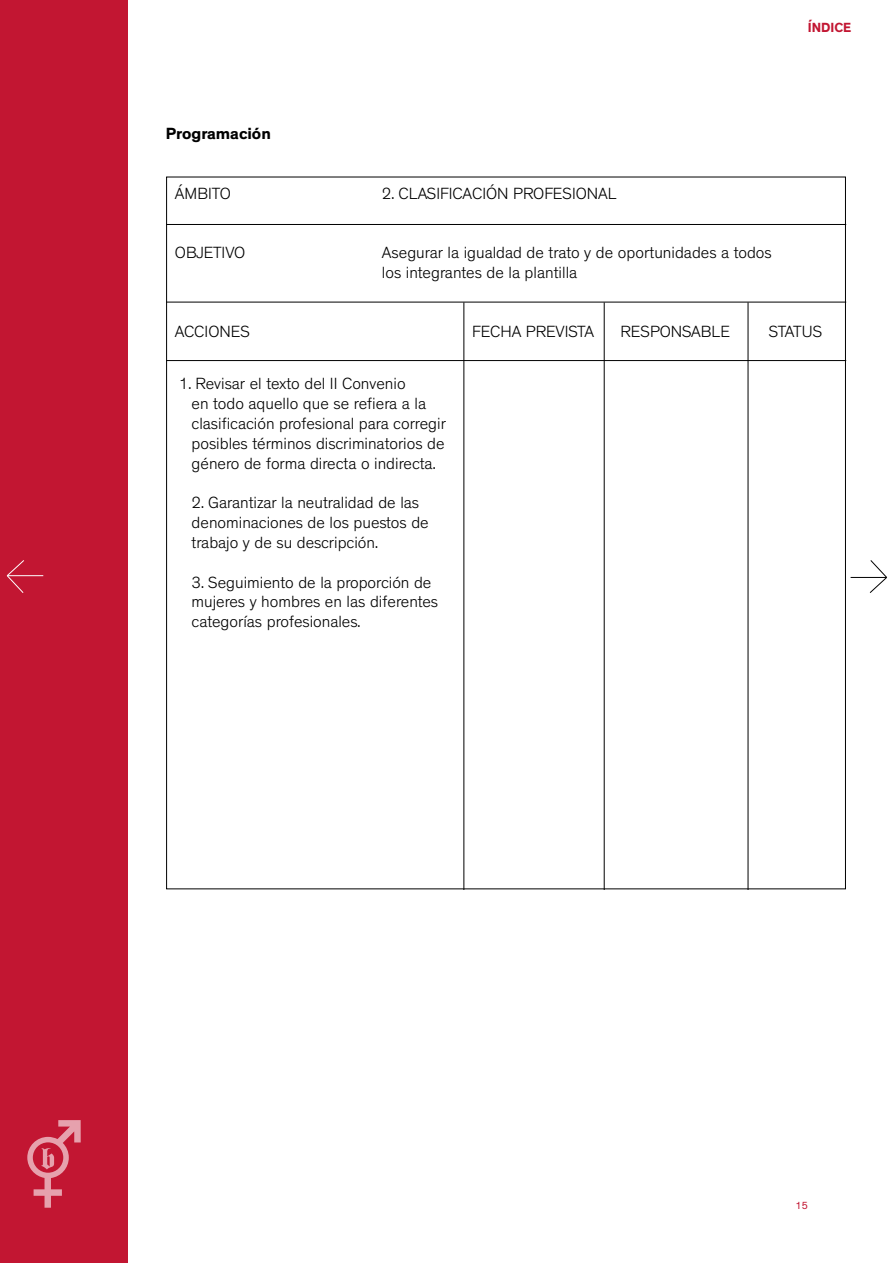
<style>
.page{position:relative;width:893px;height:1263px;background:#fff}
.page>*{position:absolute;margin:0;border:0;box-sizing:border-box;transform-origin:0 0}
.t1{font:300 16.5px/19.8px "Theinhardt";color:#000}
.t2{font:700 16.5px "Theinhardt";color:#000}
.t3{font:700 13.5px "Theinhardt";color:#c21632}
.t4{font:10.5px "Theinhardt";color:#c21632}
</style>
<div class="page">
<hr style="left:166px;top:360px;width:680px;height:1px;background:#000">
<hr style="left:166px;top:302px;width:680px;height:1px;background:#000">
<hr style="left:166px;top:224px;width:680px;height:1px;background:#000">
<hr style="left:463px;top:302px;width:1px;height:588px;background:#000">
<hr style="left:604px;top:302px;width:1px;height:588px;background:#000">
<hr style="left:748px;top:302px;width:1px;height:588px;background:#000">
<div style="left:0;top:0;width:128px;height:1263px;background:#c21632"></div>
<svg style="left:27px;top:1120px;width:54px;height:88px"></svg>
<hr style="left:851px;top:577px;width:35px;height:1px;background:#000">
<svg style="left:869px;top:560px;width:18px;height:33px"></svg>
<hr style="left:7px;top:575px;width:36px;height:1px;background:#fff">
<svg style="left:6px;top:560px;width:19px;height:33px"></svg>
<p class="t3" style="left:808px;top:19px;width:45px">ÍNDICE</p>
<p class="t2" style="left:166px;top:123px;width:107px">Programación</p>
<p class="t1" style="left:175px;top:183px;width:57px">ÁMBITO</p>
<p class="t1" style="left:382px;top:183px;width:236px">2. CLASIFICACIÓN PROFESIONAL</p>
<p class="t1" style="left:175px;top:243px;width:72px">OBJETIVO</p>
<p class="t1" style="left:382px;top:243px;width:391px">Asegurar la igualdad de trato y de oportunidades a todos los integrantes de la plantilla</p>
<p class="t1" style="left:175px;top:322px;width:77px">ACCIONES</p>
<p class="t1" style="left:472px;top:322px;width:123px">FECHA PREVISTA</p>
<p class="t1" style="left:621px;top:322px;width:111px">RESPONSABLE</p>
<p class="t1" style="left:769px;top:322px;width:55px">STATUS</p>
<p class="t1" style="left:192px;top:374px;width:256px;text-indent:-13px">1. Revisar el texto del II Convenio<br>en todo aquello que se refiera a la clasificación profesional para corregir posibles términos discriminatorios de género de forma directa o indirecta.</p>
<p class="t1" style="left:192px;top:493px;width:239px">2. Garantizar la neutralidad de las denominaciones de los puestos de trabajo y de su descripción.</p>
<p class="t1" style="left:192px;top:572px;width:248px">3. Seguimiento de la proporción de mujeres y hombres en las diferentes categorías profesionales.</p>
<p class="t4" style="left:795px;top:1200px;width:14px">15</p>
</div>
